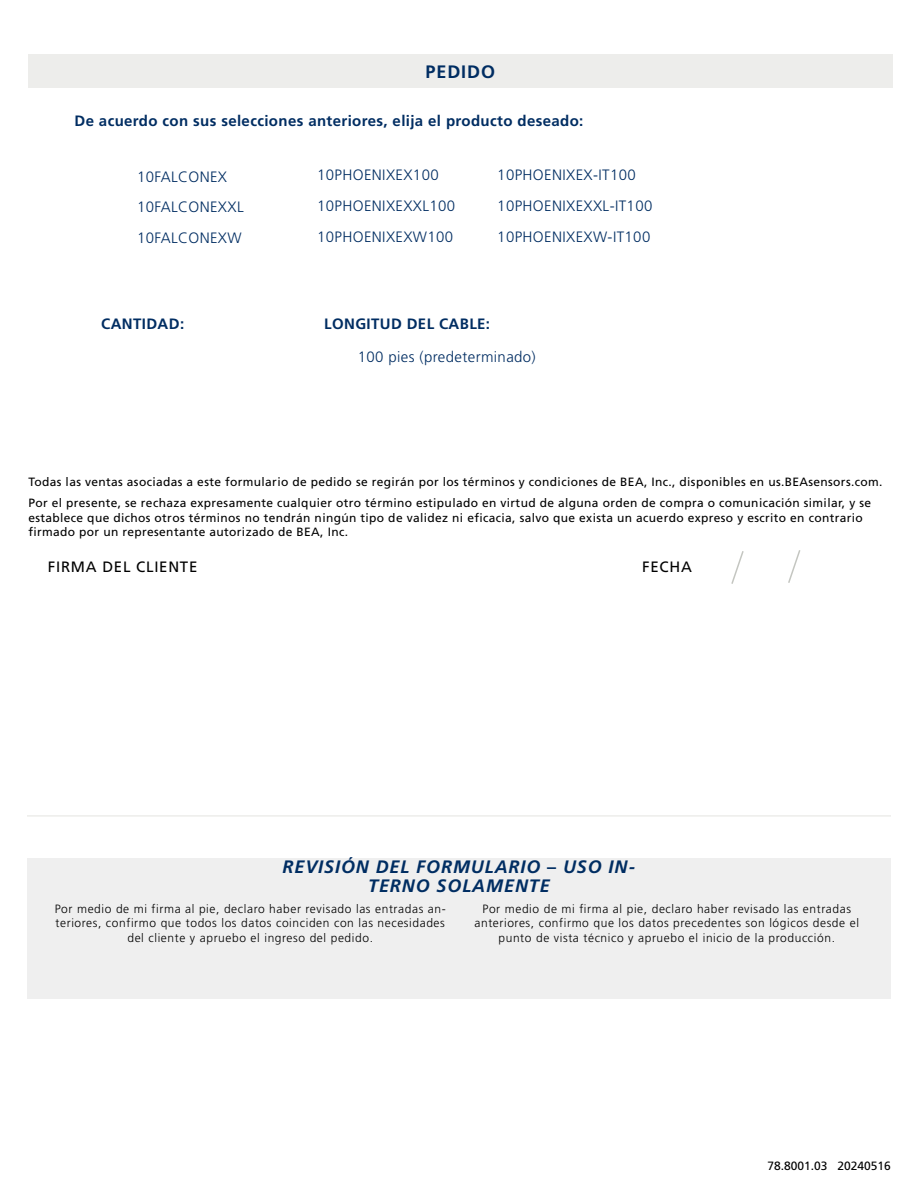
<style>
.page{position:relative;width:918px;height:1188px;background:#fff}
.page>*{position:absolute;margin:0;border:0;box-sizing:border-box;transform-origin:0 0}
.t1{font:italic 700 18px/19.5px "Frutiger LT Std";letter-spacing:.05em;color:#002d62;text-align:center}
.t2{font:700 18px "Frutiger LT Std";letter-spacing:.05em;color:#002d62}
.t3{font:300 15px/30.6px "Frutiger LT Std";letter-spacing:.025em;color:#002d62}
.t4{font:700 15px "Frutiger LT Std";letter-spacing:.025em;color:#002d62}
.t5{font:15px "Frutiger LT Std";letter-spacing:.05em;color:#000}
.t6{font:12px/21.1px "Frutiger LT Std";letter-spacing:.03em;color:#000}
.t7{font:300 12px/14.4px "Frutiger LT Std";letter-spacing:.05em;color:#000;text-align:center}
.t8{font:12px "Frutiger LT Std";color:#000}
.s1{font-style:normal}
</style>
<div class="page">
<hr style="left:27px;top:815px;width:864px;height:2px;background:#ededeb">
<svg style="left:731px;top:551px;width:13px;height:33px"></svg>
<svg style="left:788px;top:550px;width:13px;height:33px"></svg>
<div style="left:27px;top:859px;width:864px;height:140px;background:#efefef"></div>
<div style="left:28px;top:54px;width:864px;height:34px;background:#ededeb"></div>
<h1 class="t2" style="left:426px;top:61px;width:71px">PEDIDO</h1>
<p class="t4" style="left:75px;top:112px;width:510px">De acuerdo con sus selecciones anteriores, elija el producto deseado:</p>
<p class="t3" style="left:137px;top:161px;width:108px">10FALCONEX<br>10FALCONEXXL<br>10FALCONEXW</p>
<p class="t3" style="left:317px;top:160px;width:140px">10PHOENIXEX100<br>10PHOENIXEXXL100<br>10PHOENIXEXW100</p>
<p class="t3" style="left:497px;top:160px;width:157px">10PHOENIXEX-IT100<br>10PHOENIXEXXL-IT100<br>10PHOENIXEXW-IT100</p>
<p class="t4" style="left:101px;top:315px;width:84px">CANTIDAD:</p>
<p class="t4" style="left:324px;top:315px;width:167px">LONGITUD DEL CABLE:</p>
<p class="t3" style="left:358px;top:341px;width:179px">100 pies (predeterminado)</p>
<p class="t6" style="left:28px;top:471px;width:856px">Todas las ventas asociadas a este formulario de pedido se regirán por los términos y condiciones de BEA, Inc., disponibles en us.BEAsensors.com.<br>Por el presente, se rechaza expresamente cualquier otro término estipulado en virtud de alguna orden de compra o comunicación similar, y se</p>
<p class="t6" style="left:28px;top:510px;width:836px;line-height:14.4px">establece que dichos otros términos no tendrán ningún tipo de validez ni eficacia, salvo que exista un acuerdo expreso y escrito en contrario firmado por un representante autorizado de BEA, Inc.</p>
<p class="t5" style="left:48px;top:558px;width:151px">FIRMA DEL CLIENTE</p>
<p class="t5" style="left:642px;top:558px;width:51px">FECHA</p>
<h1 class="t1" style="left:283px;top:857px;width:354px">REVISIÓN DEL FORMULARIO <span class="s1">–</span> USO IN-<br>TERNO SOLAMENTE</h1>
<p class="t7" style="left:55px;top:902px;width:393px">Por medio de mi firma al pie, declaro haber revisado las entradas an&shy;teriores, confirmo que todos los datos coinciden con las necesidades del cliente y apruebo el ingreso del pedido.</p>
<p class="t7" style="left:474px;top:902px;width:386px">Por medio de mi firma al pie, declaro haber revisado las entradas anteriores, confirmo que los datos precedentes son lógicos desde el punto de vista técnico y apruebo el inicio de la producción.</p>
<p class="t8" style="left:768px;top:1159px;width:125px">78.8001.03 20240516</p>
</div>
